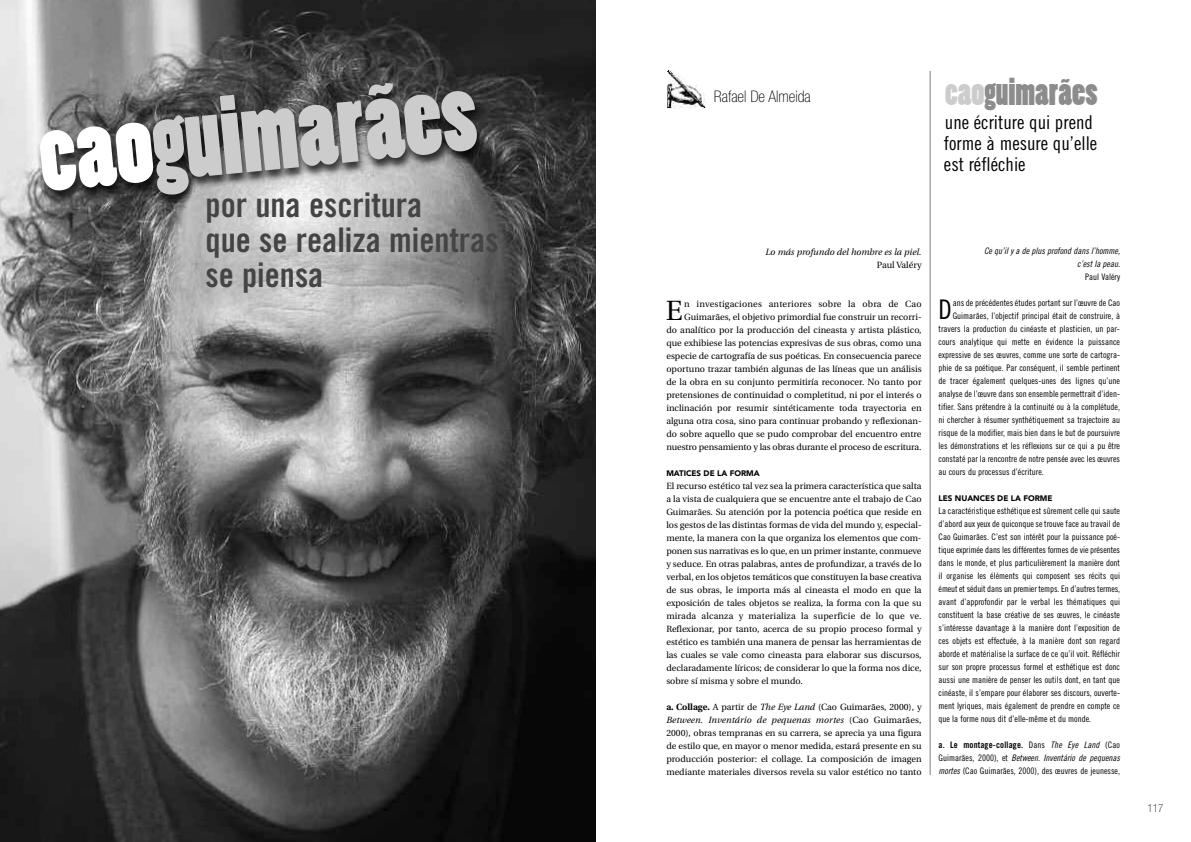
<style>
.page{position:relative;width:1191px;height:842px;background:#fff}
.page>*{position:absolute;margin:0;border:0;box-sizing:border-box;transform-origin:0 0}
.t1{font:100.6px "Poplar Std";color:#ccc}
.t2{font:35px "Poplar Std";color:#8c8c8c}
.t3{font:34px/35px "Trade Gothic Bold Cond Twenty";color:#444}
.t4{font:27.8px "Utopia";color:#000}
.t5{font:27px "Trade Gothic Cond Eighteen";color:#000}
.t6{font:19px/20.7px "Trade Gothic Cond Eighteen";color:#000}
.t7{font:100 condensed 16px "Helvetica Neue";color:#000}
.t8{font:100 condensed 11px "Helvetica Neue";color:#000}
.t9{font:9px/13px "Utopia";color:#000;text-align:justify}
.t10{font:9px/13px "Trade Gothic Cond Eighteen";color:#000;text-align:justify}
.t11{font:9px/13px "Trade Gothic Cond Eighteen Obl";color:#000;text-align:right}
.t12{font:9px "Trade Gothic Bold Cond Twenty";letter-spacing:.02em;color:#000}
.t13{font:italic 9px "Utopia";color:#000}
.t14{font:900 8px "Avenir";color:#000}
.s1{color:#fff}
.s2{font-weight:700}
.s3{font-style:italic}
.s4{color:#ccc}
.s5{font-family:"Trade Gothic Cond Eighteen"}
.s6{font-family:"Trade Gothic Cond Eighteen Obl"}
</style>
<div class="page">
<hr style="left:930px;top:71px;width:1px;height:704px;background:#808080">
<img style="left:0;top:0;width:595px;height:842px">
<img style="left:13px;top:28px;width:563px;height:253px">
<img style="left:667px;top:71px;width:38px;height:38px">
<h1 class="t1" style="left:35px;top:117px;width:441px;rotate:-6deg"><span class="s1">cao</span>guimarães</h1>
<h3 class="t7" style="left:714px;top:91px;width:98px">Rafael De Almeida</h3>
<h3 class="t3" style="left:206px;top:190px;width:294px">por una escritura<br>que se realiza mientras se piensa</h3>
<p class="t13" style="left:765px;top:248px;width:157px">Lo más profundo del hombre es la piel.</p>
<p class="t9" style="left:877px;top:259px;width:46px">Paul Valéry</p>
<p class="t9" style="left:666px;top:298px;width:257px;text-align:right">n investigaciones anteriores sobre la obra de Cao Guimarães, el objetivo primordial fue construir un recorri-<br>do analítico por la producción del cineasta y artista plástico, que exhibiese las potencias expresivas de sus obras, como una especie de cartografía de sus poéticas. En consecuencia parece oportuno trazar también algunas de las líneas que un análisis de la obra en su conjunto permitiría reconocer. No tanto por pretensiones de continuidad o completitud, ni por el interés o inclinación por resumir sintéticamente toda trayectoria en alguna otra cosa, sino para continuar probando y reflexionan&shy;do sobre aquello que se pudo comprobar del encuentro entre nuestro pensamiento y las obras durante el proceso de escritura.</p>
<p class="t14" style="left:666px;top:470px;width:95px">MATICES DE LA FORMA</p>
<p class="t9" style="left:666px;top:480px;width:257px">El recurso estético tal vez sea la primera característica que salta a la vista de cualquiera que se encuentre ante el trabajo de Cao Guimarães. Su atención por la potencia poética que reside en los gestos de las distintas formas de vida del mundo y, especial&shy;mente, la manera con la que organiza los elementos que com&shy;ponen sus narrativas es lo que, en un primer instante, conmueve y seduce. En otras palabras, antes de profundizar, a través de lo verbal, en los objetos temáticos que constituyen la base creativa de sus obras, le importa más al cineasta el modo en que la exposición de tales objetos se realiza, la forma con la que su mirada alcanza y materializa la superficie de lo que ve.<br>Reflexionar, por tanto, acerca de su propio proceso formal y estético es también una manera de pensar las herramientas de las cuales se vale como cineasta para elaborar sus discursos, declaradamente líricos; de considerar lo que la forma nos dice, sobre sí misma y sobre el mundo.</p>
<p class="t9" style="left:666px;top:701px;width:257px"><span class="s2">a. Collage.</span> A partir de <span class="s3">The Eye Land</span> (Cao Guimarães, 2000), y <span class="s3">Between. Inventário de pequenas mortes</span> (Cao Guimarães, 2000), obras tempranas en su carrera, se aprecia ya una figura de estilo que, en mayor o menor medida, estará presente en su producción posterior: el collage. La composición de imagen mediante materiales diversos revela su valor estético no tanto</p>
<h3 class="t4" style="left:665px;top:299px;width:18px">E</h3>
<h2 class="t2" style="left:945px;top:78px;width:154px"><span class="s4">cao</span>guimarães</h2>
<h3 class="t6" style="left:944px;top:114px;width:155px">une écriture qui prend forme à mesure qu’elle est réfléchie</h3>
<p class="t11" style="left:984px;top:245px;width:138px">Ce qu’il y a de plus profond dans l’homme, c’est la peau.</p>
<p class="t10" style="left:1085px;top:271px;width:36px">Paul Valéry</p>
<h3 class="t5" style="left:938px;top:300px;width:15px">D</h3>
<p class="t10" style="left:952px;top:297px;width:169px">ans de précédentes études portant sur l’œuvre de Cao</p>
<p class="t10" style="left:952px;top:310px;width:169px">Guimarães, l’objectif principal était de construire, à</p>
<p class="t10" style="left:938px;top:323px;width:183px">travers la production du cinéaste et plasticien, un par-</p>
<p class="t10" style="left:938px;top:336px;width:183px">cours analytique qui mette en évidence la puissance</p>
<p class="t10" style="left:938px;top:349px;width:183px">expressive de ses œuvres, comme une sorte de cartogra-</p>
<p class="t10" style="left:938px;top:362px;width:183px">phie de sa poétique. Par conséquent, il semble pertinent</p>
<p class="t10" style="left:938px;top:375px;width:183px">de tracer également quelques-unes des lignes qu’une</p>
<p class="t10" style="left:938px;top:388px;width:183px">analyse de l’œuvre dans son ensemble permettrait d’iden-</p>
<p class="t10" style="left:938px;top:401px;width:183px">tifier. Sans prétendre à la continuité ou à la complétude,</p>
<p class="t10" style="left:938px;top:414px;width:183px">ni chercher à résumer synthétiquement sa trajectoire au</p>
<p class="t10" style="left:938px;top:427px;width:183px">risque de la modifier, mais bien dans le but de poursuivre</p>
<p class="t10" style="left:938px;top:440px;width:183px">les démonstrations et les réflexions sur ce qui a pu être</p>
<p class="t10" style="left:938px;top:453px;width:183px">constaté par la rencontre de notre pensée avec les œuvres</p>
<p class="t10" style="left:938px;top:466px;width:107px">au cours du processus d’écriture.</p>
<p class="t14" style="left:938px;top:495px;width:115px">LES NUANCES DE LA FORME</p>
<p class="t10" style="left:938px;top:505px;width:183px">La caractéristique esthétique est sûrement celle qui saute d’abord aux yeux de quiconque se trouve face au travail de Cao Guimarães. C’est son intérêt pour la puissance poé&shy;tique exprimée dans les différentes formes de vie présentes dans le monde, et plus particulièrement la manière dont il organise les éléments qui composent ses récits qui émeut et séduit dans un premier temps. En d’autres termes, avant d’approfondir par le verbal les thématiques qui constituent la base créative de ses œuvres, le cinéaste s’intéresse davantage à la manière dont l’exposition de ces objets est effectuée, à la manière dont son regard aborde et matérialise la surface de ce qu’il voit. Réfléchir sur son propre processus formel et esthétique est donc aussi une manière de penser les outils dont, en tant que cinéaste, il s’empare pour élaborer ses discours, ouverte&shy;ment lyriques, mais également de prendre en compte ce que la forme nous dit d’elle-même et du monde.</p>
<p class="t12" style="left:938px;top:742px;width:183px">a. Le montage-collage. <span class="s5">Dans</span> <span class="s6">The Eye Land</span> <span class="s5">(Cao</span></p>
<p class="t11" style="left:938px;top:752px;width:183px"><span class="s5">Guimarães, 2000), et</span> Between. Inventário de pequenas</p>
<p class="t10" style="left:938px;top:765px;width:183px"><span class="s6">mortes</span> (Cao Guimarães, 2000), des œuvres de jeunesse,</p>
<p class="t8" style="left:1147px;top:804px;width:17px">117</p>
</div>
